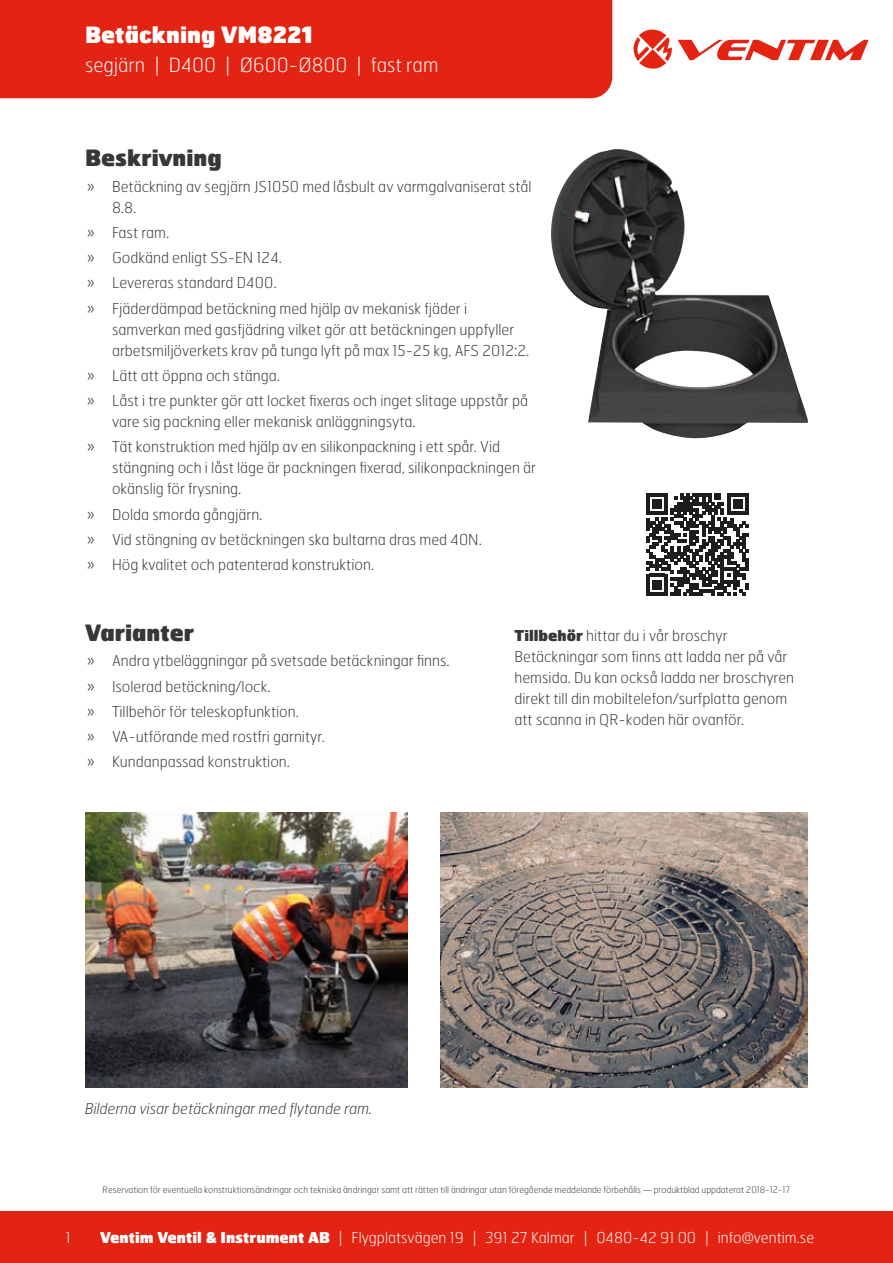
<style>
.page{position:relative;width:893px;height:1263px;background:#fff}
.page>*{position:absolute;margin:0;border:0;box-sizing:border-box;transform-origin:0 0}
.t1{font:900 22.5px "Hermes FB";color:#373736}
.t2{font:900 22.5px "Hermes FB";color:#fff}
.t3{font:100 19.5px "Hermes FB";color:#fff}
.t4{font:100 15px/25.2px "Hermes FB";color:#373736}
.t5{font:100 15px "Hermes FB";color:#fff}
.t6{font:italic 100 15px "Hermes FB";color:#373736}
.t7{font:100 9px "Hermes FB";color:#373736}
.s1{font-weight:900}
</style>
<div class="page">
<div style="left:0;top:1212px;width:893px;height:51px;background:#e42413"></div>
<div style="left:0;top:0;width:612px;height:98px;background:#e42413"></div>
<svg style="left:634px;top:30px;width:38px;height:39px"></svg>
<svg style="left:678px;top:40px;width:190px;height:20px"></svg>
<svg style="left:646px;top:493px;width:103px;height:103px"></svg>
<img style="left:85px;top:812px;width:323px;height:276px">
<img style="left:440px;top:812px;width:368px;height:276px">
<img style="left:551px;top:149px;width:257px;height:289px">
<h1 class="t2" style="left:85px;top:20px;width:229px">Betäckning VM8221</h1>
<h2 class="t3" style="left:85px;top:52px;width:355px">segjärn | D400 | Ø600-Ø800 | fast ram</h2>
<h1 class="t1" style="left:85px;top:143px;width:138px">Beskrivning</h1>
<p class="t4" style="left:112px;top:175px;width:421px;line-height:21px;text-indent:-26px">» Betäckning av segjärn JS1050 med låsbult av varmgalvaniserat stål<br>8.8.</p>
<p class="t4" style="left:87px;top:219px;width:382px">» Fast ram.<br>» Godkänd enligt SS-EN 124.<br>» Levereras standard D400.<br>» Fjäderdämpad betäckning med hjälp av mekanisk fjäder i</p>
<p class="t4" style="left:112px;top:318px;width:419px;line-height:21px">samverkan med gasfjädring vilket gör att betäckningen uppfyller arbetsmiljöverkets krav på tunga lyft på max 15-25 kg, AFS 2012:2.</p>
<p class="t4" style="left:87px;top:362px;width:443px">» Lätt att öppna och stänga.<br>» Låst i tre punkter gör att locket fixeras och inget slitage uppstår på</p>
<p class="t4" style="left:87px;top:409px;width:415px;text-indent:26px">vare sig packning eller mekanisk anläggningsyta.<br>» Tät konstruktion med hjälp av en silikonpackning i ett spår. Vid</p>
<p class="t4" style="left:112px;top:457px;width:426px;line-height:21px">stängning och i låst läge är packningen fixerad, silikonpackningen är okänslig för frysning.</p>
<p class="t4" style="left:87px;top:501px;width:397px">» Dolda smorda gångjärn.<br>» Vid stängning av betäckningen ska bultarna dras med 40N. » Hög kvalitet och patenterad konstruktion.</p>
<h1 class="t1" style="left:85px;top:618px;width:111px">Varianter</h1>
<p class="t4" style="left:87px;top:648px;width:365px">» Andra ytbeläggningar på svetsade betäckningar finns. » Isolerad betäckning/lock.<br>» Tillbehör för teleskopfunktion.<br>» VA-utförande med rostfri garnityr.<br>» Kundanpassad konstruktion.</p>
<p class="t4" style="left:514px;top:625px;width:281px;line-height:21px"><span class="s1">Tillbehör</span> hittar du i vår broschyr Betäckningar som finns att ladda ner på vår hemsida. Du kan också ladda ner broschyren direkt till din mobiltelefon/surfplatta genom att scanna in QR-koden här ovanför.</p>
<p class="t6" style="left:85px;top:1099px;width:289px">Bilderna visar betäckningar med flytande ram.</p>
<p class="t5" style="left:66px;top:1228px;width:7px">1</p>
<p class="t7" style="left:103px;top:1184px;width:689px">Reservation för eventuella konstruktionsändringar och tekniska ändringar samt att rätten till ändringar utan föregående meddelande förbehålls — produktblad uppdaterat 2018-12-17</p>
<p class="t5" style="left:100px;top:1228px;width:716px"><span class="s1">Ventim Ventil &amp; Instrument AB</span> | Flygplatsvägen 19 | 391 27 Kalmar | 0480-42 91 00 | info@ventim.se</p>
</div>
